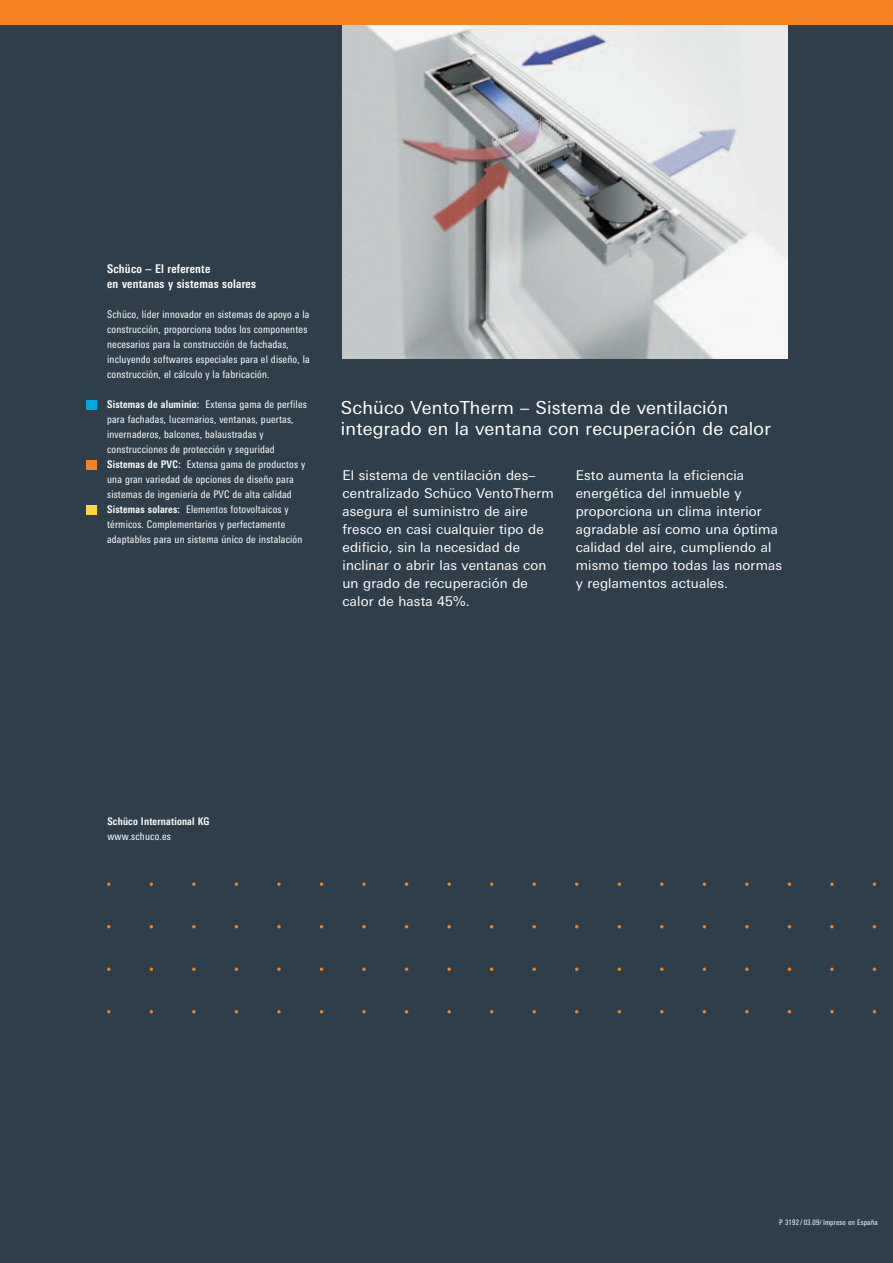
<style>
.page{position:relative;width:893px;height:1263px;background:#2e3f4b}
.page>*{position:absolute;margin:0;border:0;box-sizing:border-box;transform-origin:0 0}
.t1{font:18px/21px "LT Univers Basic";letter-spacing:.01em;color:#fff}
.t2{font:13.5px/18px "LT Univers Basic";letter-spacing:.01em;color:#fff}
.t3{font:700 condensed 12px/15px "LT Univers";letter-spacing:.02em;color:#fff}
.t4{font:condensed 10.5px/15px "LT Univers";letter-spacing:.02em;color:#fff}
.t5{font:700 condensed 10.5px "LT Univers";letter-spacing:.02em;color:#fff}
.t6{font:condensed 7.5px "LT Univers";letter-spacing:.02em;color:#fff}
.s1{font-weight:700}
</style>
<div class="page">
<svg style="left:107px;top:883px;width:4px;height:3px"></svg>
<svg style="left:192px;top:883px;width:4px;height:3px"></svg>
<svg style="left:277px;top:883px;width:4px;height:3px"></svg>
<svg style="left:362px;top:883px;width:4px;height:3px"></svg>
<svg style="left:447px;top:883px;width:4px;height:3px"></svg>
<svg style="left:107px;top:925px;width:4px;height:3px"></svg>
<svg style="left:192px;top:925px;width:4px;height:3px"></svg>
<svg style="left:277px;top:925px;width:4px;height:3px"></svg>
<svg style="left:362px;top:925px;width:4px;height:3px"></svg>
<svg style="left:447px;top:925px;width:4px;height:3px"></svg>
<svg style="left:532px;top:925px;width:4px;height:3px"></svg>
<svg style="left:107px;top:968px;width:4px;height:3px"></svg>
<svg style="left:192px;top:968px;width:4px;height:3px"></svg>
<svg style="left:277px;top:968px;width:4px;height:3px"></svg>
<svg style="left:362px;top:968px;width:4px;height:3px"></svg>
<svg style="left:447px;top:968px;width:4px;height:3px"></svg>
<svg style="left:532px;top:968px;width:4px;height:3px"></svg>
<svg style="left:107px;top:1010px;width:4px;height:3px"></svg>
<svg style="left:192px;top:1010px;width:4px;height:3px"></svg>
<svg style="left:277px;top:1010px;width:4px;height:3px"></svg>
<svg style="left:362px;top:1010px;width:4px;height:3px"></svg>
<svg style="left:447px;top:1010px;width:4px;height:3px"></svg>
<div style="left:86px;top:400px;width:10px;height:9px;background:#00abe5"></div>
<div style="left:86px;top:505px;width:10px;height:9px;background:#ffd53e"></div>
<div style="left:86px;top:460px;width:10px;height:9px;background:#f58220"></div>
<img style="left:342px;top:24px;width:446px;height:335px">
<div style="left:0;top:0;width:893px;height:24px;background:#f58220"></div>
<p class="t3" style="left:107px;top:263px;width:150px">Schüco – El referente<br>en ventanas y sistemas solares</p>
<p class="t4" style="left:107px;top:308px;width:204px">Schüco, líder innovador en sistemas de apoyo a la construcción, proporciona todos los componentes necesarios para la construcción de fachadas, incluyendo softwares especiales para el diseño, la construcción, el cálculo y la fabricación.</p>
<p class="t4" style="left:107px;top:398px;width:201px"><span class="s1">Sistemas de aluminio:</span> Extensa gama de perfiles para fachadas, lucernarios, ventanas, puertas, invernaderos, balcones, balaustradas y construcciones de protección y seguridad <span class="s1">Sistemas de PVC:</span> Extensa gama de productos y una gran variedad de opciones de diseño para sistemas de ingeniería de PVC de alta calidad <span class="s1">Sistemas solares:</span> Elementos fotovoltaicos y térmicos. Complementarios y perfectamente adaptables para un sistema único de instalación</p>
<h1 class="t1" style="left:341px;top:398px;width:431px">Schüco VentoTherm – Sistema de ventilación integrado en la ventana con recuperación de calor</h1>
<p class="t2" style="left:342px;top:467px;width:213px">El sistema de ventilación des– centralizado Schüco VentoTherm asegura el suministro de aire fresco en casi cualquier tipo de edificio, sin la necesidad de inclinar o abrir las ventanas con un grado de recu peración de calor de hasta 45%.</p>
<p class="t2" style="left:576px;top:467px;width:208px">Esto aumenta la eficiencia energética del inmueble y proporciona un clima interior agradable así como una óptima calidad del aire, cumpliendo al mismo tiempo todas las normas y reglamentos actuales.</p>
<p class="t5" style="left:107px;top:818px;width:103px">Schüco International KG</p>
<p class="t4" style="left:107px;top:830px;width:65px">www.schuco.es</p>
<p class="t6" style="left:779px;top:1219px;width:100px">P 3192 / 03.09/ Impreso en España</p>
</div>
